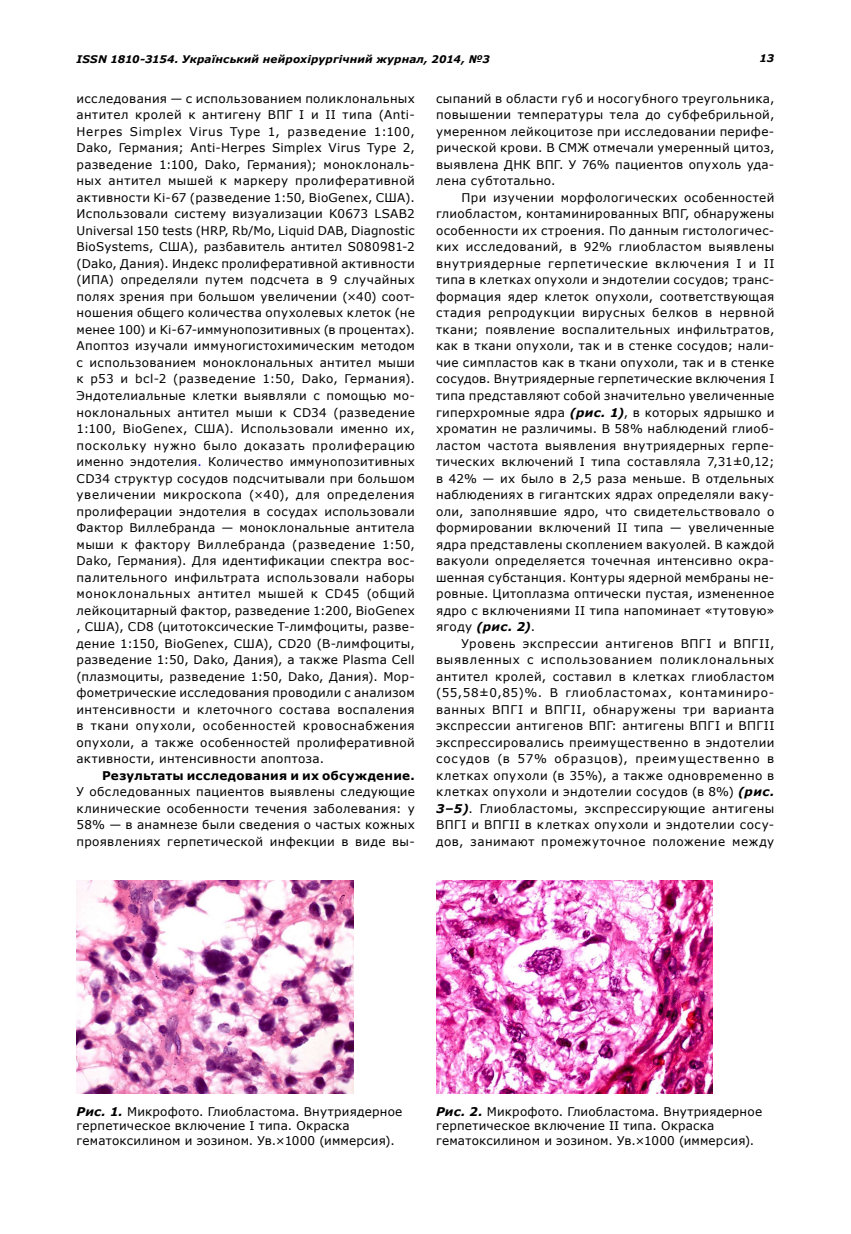
<style>
.page{position:relative;width:851px;height:1234px;background:#fff}
.page>*{position:absolute;margin:0;border:0;box-sizing:border-box;transform-origin:0 0}
.t1{font:12px/16.5px "Verdana";letter-spacing:.025em;color:#000;text-align:justify}
.t2{font:700 12px "Verdana";letter-spacing:.02em;color:#000}
.t3{font:italic 700 10.5px "Verdana";letter-spacing:.015em;color:#000}
.s1{color:#00f}
.s2{font-weight:700;font-style:italic}
</style>
<div class="page">
<img style="left:77px;top:880px;width:276px;height:213px">
<img style="left:436px;top:880px;width:276px;height:213px">
<p class="t3" style="left:77px;top:53px;width:414px">ISSN 1810-3154. Український нейрохірургічний журнал, 2014, №3</p>
<p class="t3" style="left:759px;top:51px;width:16px">13</p>
<p class="t1" style="left:76px;top:90px;width:340px">исследования — с использованием поликлональных антител кролей к антигену ВПГ I и II типа (Anti-Herpes Simplex Virus Type 1, разведение 1:100, Dako, Германия; Anti-Herpes Simplex Virus Type 2, разведение 1:100, Dako, Германия); моноклональ&shy;ных антител мышей к маркеру пролиферативной активности Ki-67 (разведение 1:50, BioGenex, США).<br>Использовали систему визуализации K0673 LSAB2<br>Universal 150 tests (HRP, Rb/Mo, Liquid DAB, Diagnostic BioSystems, США), разбавитель антител S080981-2 (Dako, Дания). Индекс пролиферативной активности (ИПА) определяли путем подсчета в 9 случайных полях зрения при большом увеличении (×40) соот&shy;ношения общего количества опухолевых клеток (не менее 100) и Ki-67-иммунопозитивных (в процентах).<br>Апоптоз изучали иммуногистохимическим методом с использованием моноклональных антител мыши к p53 и bсl-2 (разведение 1:50, Dako, Германия).<br>Эндотелиальные клетки выявляли с помощью мо&shy;ноклональных антител мыши к CD34 (разведение 1:100, BioGenex, США). Использовали именно их, поскольку нужно было доказать пролиферацию именно эндотелия<span class="s1">.</span> Количество иммунопозитивных CD34 структур сосудов подсчитывали при большом увеличении микроскопа (×40), для определения пролиферации эндотелия в сосудах использовали Фактор Виллебранда — моноклональные антитела мыши к фактору Виллебранда (разведение 1:50, Dako, Германия). Для идентификации спектра вос&shy;палительного инфильтрата использовали наборы моноклональных антител мышей к CD45 (общий лейкоцитарный фактор, разведение 1:200, BioGenex , США), CD8 (цитотоксические T-лимфоциты, разве&shy;дение 1:150, BioGenex, США), CD20 (В-лимфоциты, разведение 1:50, Dako, Дания), а также Plasma Cell (плазмоциты, разведение 1:50, Dako, Дания). Мор&shy;фометрические исследования проводили с анализом интенсивности и клеточного состава воспаления в ткани опухоли, особенностей кровоснабжения опухоли, а также особенностей пролиферативной активности, интенсивности апоптоза.</p>
<p class="t2" style="left:102px;top:767px;width:314px">Результаты исследования и их обсуждение.</p>
<p class="t1" style="left:76px;top:783px;width:340px">У обследованных пациентов выявлены следующие клинические особенности течения заболевания: у 58% — в анамнезе были сведения о частых кожных проявлениях герпетической инфекции в виде вы-</p>
<p class="t1" style="left:436px;top:90px;width:340px">сыпаний в области губ и носогубного треугольника, повышении температуры тела до субфебрильной, умеренном лейкоцитозе при исследовании перифе&shy;рической крови. В СМЖ отмечали умеренный цитоз, выявлена ДНК ВПГ. У 76% пациентов опухоль уда&shy;лена субтотально.</p>
<p class="t1" style="left:436px;top:189px;width:340px;text-indent:26px">При изучении морфологических особенностей глиобластом, контаминированных ВПГ, обнаружены особенности их строения. По данным гистологичес&shy;ких исследований, в 92% глиобластом выявлены внутриядерные герпетические включения I и II типа в клетках опухоли и эндотелии сосудов; транс&shy;формация ядер клеток опухоли, соответствующая стадия репродукции вирусных белков в нервной ткани; появление воспалительных инфильтратов, как в ткани опухоли, так и в стенке сосудов; нали&shy;чие симпластов как в ткани опухоли, так и в стенке сосудов. Внутриядерные герпетические включения I типа представляют собой значительно увеличенные гиперхромные ядра <span class="s2">(рис. 1)</span>, в которых ядрышко и хроматин не различимы. В 58% наблюдений глиоб&shy;ластом частота выявления внутриядерных герпе&shy;тических включений I типа составляла 7,31±0,12; в 42% — их было в 2,5 раза меньше. В отдельных наблюдениях в гигантских ядрах определяли ваку&shy;оли, заполнявшие ядро, что свидетельствовало о формировании включений II типа — увеличенные ядра представлены скоплением вакуолей. В каждой вакуоли определяется точечная интенсивно окра&shy;шенная субстанция. Контуры ядерной мембраны не&shy;ровные. Цитоплазма оптически пустая, измененное ядро с включениями ІІ типа напоминает «тутовую» ягоду <span class="s2">(рис. 2)</span>.</p>
<p class="t1" style="left:436px;top:634px;width:340px;text-indent:26px">Уровень экспрессии антигенов ВПГI и ВПГII, выявленных с использованием поликлональных антител кролей, составил в клетках глиобластом (55,58±0,85)%. В глиобластомах, контаминиро&shy;ванных ВПГI и ВПГII, обнаружены три варианта экспрессии антигенов ВПГ: антигены ВПГI и ВПГІI экспрессировались преимущественно в эндотелии сосудов (в 57% образцов), преимущественно в клетках опухоли (в 35%), а также одновременно в клетках опухоли и эндотелии сосудов (в 8%) <span class="s2">(рис.<br>3–5)</span>. Глиобластомы, экспрессирующие антигены ВПГI и ВПГII в клетках опухоли и эндотелии сосу&shy;дов, занимают промежуточное положение между</p>
<p class="t1" style="left:76px;top:1103px;width:327px;line-height:14.4px;text-align:left"><span class="s2">Рис. 1.</span> Микрофото. Глиобластома. Внутриядерное герпетическое включение I типа. Окраска гематоксилином и эозином. Ув.×1000 (иммерсия).</p>
<p class="t1" style="left:436px;top:1103px;width:327px;line-height:14.4px;text-align:left"><span class="s2">Рис. 2.</span> Микрофото. Глиобластома. Внутриядерное герпетическое включение II типа. Окраска гематоксилином и эозином. Ув.×1000 (иммерсия).</p>
</div>
